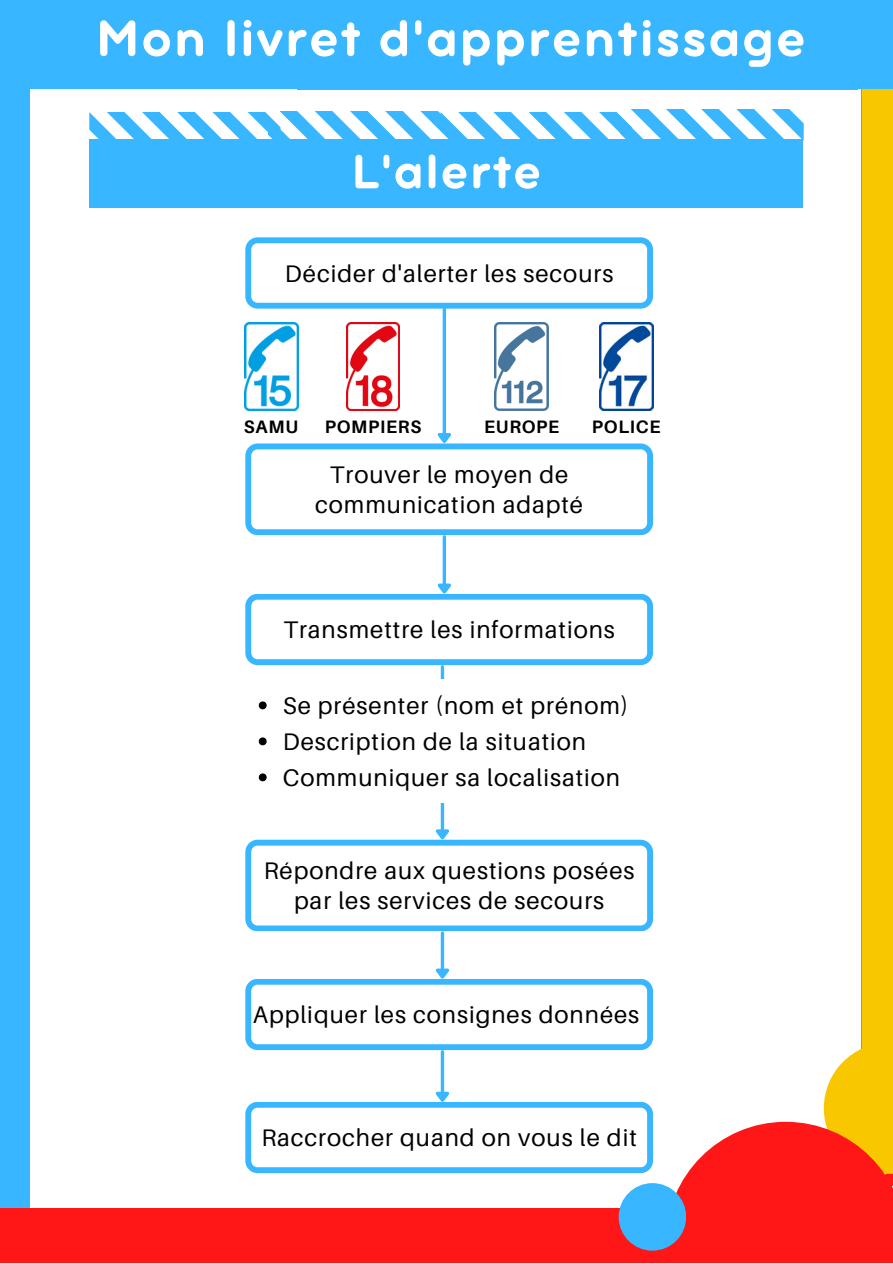
<style>
.page{position:relative;width:893px;height:1264px;background:#fff}
.page>*{position:absolute;margin:0;border:0;box-sizing:border-box;transform-origin:0 0}
.t1{font:55.8px "Aristotelica Pro Tx Bld";letter-spacing:.04em;color:#fff}
.t2{font:52.5px "Aristotelica Pro Tx Bld";letter-spacing:.04em;color:#fff}
.t3{font:24px/30.3px "Aileron";letter-spacing:.04em;color:#000;text-align:center}
.t4{font:700 18px "Aileron";letter-spacing:.04em;color:#000}
</style>
<div class="page">
<div style="left:0;top:0;width:892px;height:1262px;background:#38b6ff"></div>
<div style="left:30px;top:89px;width:830px;height:1119px;background:#fff"></div>
<div style="left:0;top:1208px;width:729px;height:54px;background:#ff1616"></div>
<div style="left:862px;top:89px;width:30px;height:969px;background:#f8c700"></div>
<svg style="left:823px;top:1042px;width:69px;height:79px;fill:#f8c700"></svg>
<svg style="left:666px;top:1121px;width:226px;height:141px;fill:#ff1616"></svg>
<div style="left:618px;top:1183px;width:68px;height:67px;background:#38b6ff;border-radius:50%"></div>
<div style="left:89px;top:140px;width:713px;height:67px;background:#38b6ff"></div>
<svg style="left:89px;top:110px;width:714px;height:44px"></svg>
<svg style="left:245px;top:237px;width:407px;height:71px"></svg>
<svg style="left:442px;top:308px;width:4px;height:122px"></svg>
<svg style="left:245px;top:430px;width:407px;height:105px"></svg>
<svg style="left:442px;top:537px;width:4px;height:43px"></svg>
<svg style="left:245px;top:580px;width:407px;height:85px"></svg>
<svg style="left:440px;top:666px;width:4px;height:160px"></svg>
<svg style="left:245px;top:826px;width:407px;height:105px"></svg>
<hr style="left:441px;top:933px;width:3px;height:35px;background:#38b6ff">
<svg style="left:245px;top:965px;width:407px;height:85px"></svg>
<svg style="left:440px;top:1051px;width:4px;height:37px"></svg>
<svg style="left:245px;top:1088px;width:407px;height:85px"></svg>
<img style="left:346px;top:322px;width:53px;height:88px">
<img style="left:495px;top:322px;width:54px;height:88px">
<img style="left:599px;top:322px;width:54px;height:88px">
<img style="left:244px;top:322px;width:54px;height:88px">
<div style="left:201px;top:678px;width:490px;height:124px;background:#fff"></div>
<svg style="left:259px;top:701px;width:7px;height:8px"></svg>
<svg style="left:259px;top:737px;width:7px;height:8px"></svg>
<svg style="left:259px;top:773px;width:7px;height:8px"></svg>
<h1 class="t1" style="left:96px;top:20px;width:710px">Mon livret d'apprentissage</h1>
<h2 class="t2" style="left:352px;top:154px;width:190px">L'alerte</h2>
<p class="t3" style="left:285px;top:257px;width:330px">Décider d'alerter les secours</p>
<p class="t4" style="left:244px;top:415px;width:56px">SAMU</p>
<p class="t4" style="left:325px;top:415px;width:98px">POMPIERS</p>
<p class="t4" style="left:484px;top:415px;width:77px">EUROPE</p>
<p class="t4" style="left:592px;top:415px;width:70px">POLICE</p>
<p class="t3" style="left:315px;top:458px;width:269px">Trouver le moyen de communication adapté</p>
<p class="t3" style="left:283px;top:614px;width:333px">Transmettre les informations</p>
<p class="t3" style="left:283px;top:687px;width:347px;line-height:36px;text-align:left">Se présenter (nom et prénom)<br>Description de la situation<br>Communiquer sa localisation</p>
<p class="t3" style="left:264px;top:854px;width:372px">Répondre aux questions posées par les services de secours</p>
<p class="t3" style="left:253px;top:998px;width:388px">Appliquer les consignes données</p>
<p class="t3" style="left:261px;top:1121px;width:377px">Raccrocher quand on vous le dit</p>
</div>
